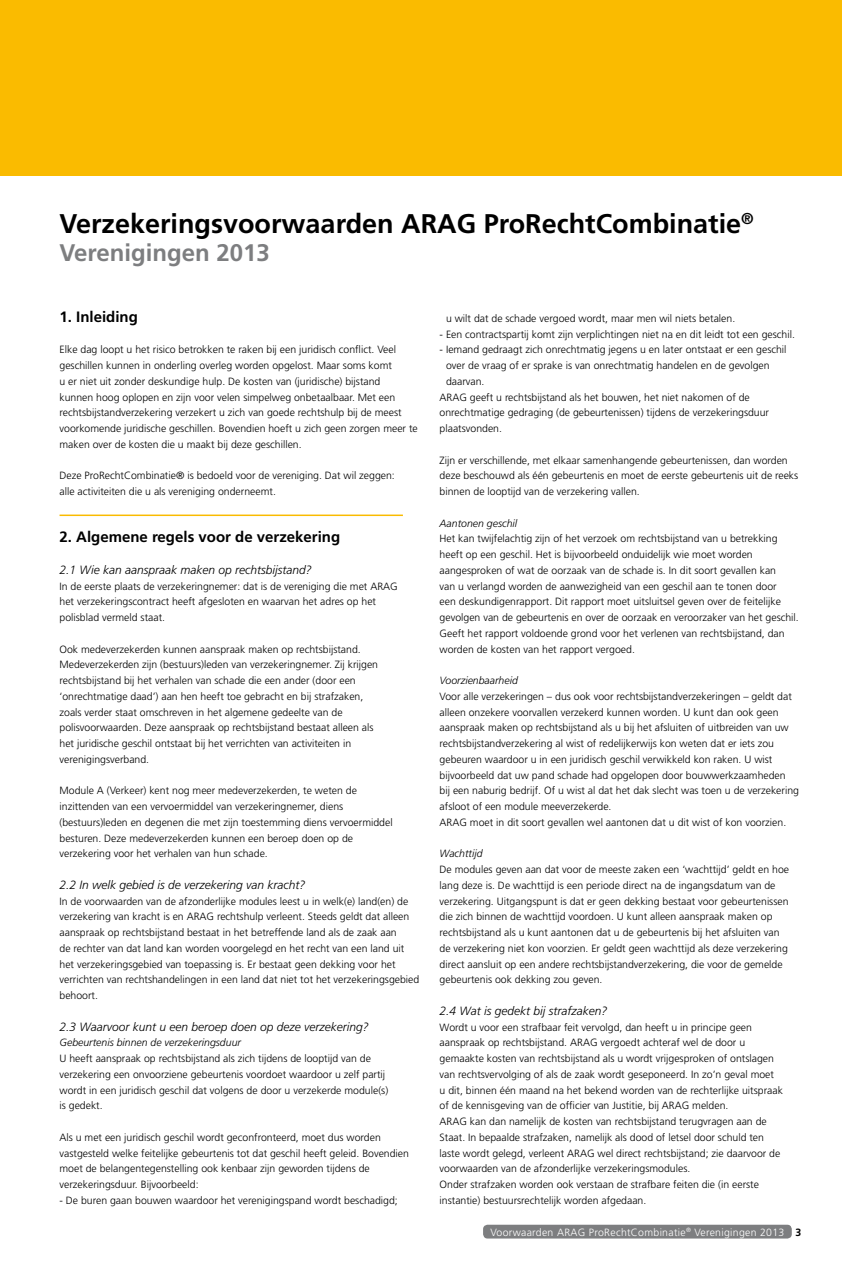
<style>
.page{position:relative;width:842px;height:1263px;background:#fff}
.page>*{position:absolute;margin:0;border:0;box-sizing:border-box;transform-origin:0 0}
.t1{font:700 27px "Frutiger";color:#000}
.t2{font:700 24px "Frutiger";color:#7d7e80}
.t3{font:700 15px "Frutiger";color:#000}
.t4{font:italic 300 12px "Frutiger";color:#000}
.t5{font:300 10.5px/15.8px "Frutiger";color:#000}
.t6{font:italic 300 10.5px "Frutiger";color:#000}
.t7{font:300 10.5px "Frutiger";letter-spacing:.03em;color:#fff}
.t8{font:700 10.5px "Frutiger";color:#000}
</style>
<div class="page">
<hr style="left:60px;top:514px;width:343px;height:2px;background:#fabb00">
<div style="left:483px;top:1225px;width:309px;height:13px;background:#7d7e80;border-radius:5px"></div>
<div style="left:0;top:0;width:842px;height:175px;background:#fabb00"></div>
<h1 class="t1" style="left:60px;top:208px;width:696px">Verzekeringsvoorwaarden ARAG ProRechtCombinatie<sup>®</sup></h1>
<h2 class="t2" style="left:60px;top:239px;width:212px">Verenigingen 2013</h2>
<h3 class="t3" style="left:60px;top:308px;width:80px">1. Inleiding</h3>
<p class="t5" style="left:60px;top:342px;width:360px">Elke dag loopt u het risico betrokken te raken bij een juridisch conflict. Veel geschillen kunnen in onderling overleg worden opgelost. Maar soms komt<br>u er niet uit zonder deskundige hulp. De kosten van (juridische) bijstand<br>kunnen hoog oplopen en zijn voor velen simpelweg onbetaalbaar. Met een rechtsbijstandverzekering verzekert u zich van goede rechtshulp bij de meest voorkomende juridische geschillen. Bovendien hoeft u zich geen zorgen meer te maken over de kosten die u maakt bij deze geschillen.</p>
<p class="t5" style="left:60px;top:468px;width:337px">Deze ProRechtCombinatie® is bedoeld voor de vereniging. Dat wil zeggen: alle activiteiten die u als vereniging onderneemt.</p>
<h3 class="t3" style="left:60px;top:528px;width:282px">2. Algemene regels voor de verzekering</h3>
<p class="t4" style="left:60px;top:563px;width:254px">2.1 Wie kan aanspraak maken op rechtsbijstand?</p>
<p class="t5" style="left:60px;top:578px;width:340px">In de eerste plaats de verzekeringnemer: dat is de vereniging die met ARAG het verzekeringscontract heeft afgesloten en waarvan het adres op het polisblad vermeld staat.</p>
<p class="t5" style="left:60px;top:641px;width:320px">Ook medeverzekerden kunnen aanspraak maken op rechtsbijstand.<br>Medeverzekerden zijn (bestuurs)leden van verzekeringnemer. Zij krijgen rechtsbijstand bij het verhalen van schade die een ander (door een ‘onrechtmatige daad’) aan hen heeft toe gebracht en bij strafzaken, zoals verder staat omschreven in het algemene gedeelte van de polisvoorwaarden. Deze aanspraak op rechtsbijstand bestaat alleen als het juridische geschil ontstaat bij het verrichten van activiteiten in verenigingsverband.</p>
<p class="t5" style="left:60px;top:783px;width:335px">Module A (Verkeer) kent nog meer medeverzekerden, te weten de inzittenden van een vervoermiddel van verzekeringnemer, diens (bestuurs)leden en degenen die met zijn toestemming diens vervoermiddel besturen. Deze medeverzekerden kunnen een beroep doen op de verzekering voor het verhalen van hun schade.</p>
<p class="t4" style="left:60px;top:878px;width:248px">2.2 In welk gebied is de verzekering van kracht?</p>
<p class="t5" style="left:60px;top:893px;width:361px">In de voorwaarden van de afzonderlijke modules leest u in welk(e) land(en) de verzekering van kracht is en ARAG rechtshulp verleent. Steeds geldt dat alleen aanspraak op rechtsbijstand bestaat in het betreffende land als de zaak aan<br>de rechter van dat land kan worden voorgelegd en het recht van een land uit het verzekeringsgebied van toepassing is. Er bestaat geen dekking voor het verrichten van rechtshandelingen in een land dat niet tot het verzekeringsgebied behoort.</p>
<p class="t4" style="left:60px;top:1019px;width:311px">2.3 Waarvoor kunt u een beroep doen op deze verzekering?</p>
<p class="t6" style="left:60px;top:1037px;width:183px">Gebeurtenis binnen de verzekeringsduur</p>
<p class="t5" style="left:60px;top:1051px;width:330px">U heeft aanspraak op rechtsbijstand als zich tijdens de looptijd van de verzekering een onvoorziene gebeurtenis voordoet waardoor u zelf partij wordt in een juridisch geschil dat volgens de door u verzekerde module(s) is gedekt.</p>
<p class="t5" style="left:60px;top:1129px;width:351px">Als u met een juridisch geschil wordt geconfronteerd, moet dus worden vastgesteld welke feitelijke gebeurtenis tot dat geschil heeft geleid. Bovendien moet de belangentegenstelling ook kenbaar zijn geworden tijdens de verzekeringsduur. Bijvoorbeeld:</p>
<p class="t5" style="left:60px;top:1192px;width:340px">- De buren gaan bouwen waardoor het verenigingspand wordt beschadigd;</p>
<p class="t5" style="left:446px;top:310px;width:291px">u wilt dat de schade vergoed wordt, maar men wil niets betalen.</p>
<p class="t5" style="left:440px;top:326px;width:357px">- Een contractspartij komt zijn verplichtingen niet na en dit leidt tot een geschil.</p>
<p class="t5" style="left:440px;top:342px;width:348px">- Iemand gedraagt zich onrechtmatig jegens u en later ontstaat er een geschil</p>
<p class="t5" style="left:446px;top:358px;width:325px">over de vraag of er sprake is van onrechtmatig handelen en de gevolgen</p>
<p class="t5" style="left:446px;top:373px;width:40px">daarvan.</p>
<p class="t5" style="left:440px;top:389px;width:312px">ARAG geeft u rechtsbijstand als het bouwen, het niet nakomen of de</p>
<p class="t5" style="left:440px;top:405px;width:331px">onrechtmatige gedraging (de gebeurtenissen) tijdens de verzekeringsduur</p>
<p class="t5" style="left:440px;top:421px;width:64px">plaatsvonden.</p>
<p class="t5" style="left:440px;top:452px;width:360px">Zijn er verschillende, met elkaar samenhangende gebeurtenissen, dan worden deze beschouwd als één gebeurtenis en moet de eerste gebeurtenis uit de reeks binnen de looptijd van de verzekering vallen.</p>
<p class="t6" style="left:440px;top:517px;width:79px">Aantonen geschil</p>
<p class="t5" style="left:440px;top:531px;width:361px">Het kan twijfelachtig zijn of het verzoek om rechtsbijstand van u betrekking heeft op een geschil. Het is bijvoorbeeld onduidelijk wie moet worden aangesproken of wat de oorzaak van de schade is. In dit soort gevallen kan<br>van u verlangd worden de aanwezigheid van een geschil aan te tonen door<br>een deskundigenrapport. Dit rapport moet uitsluitsel geven over de feitelijke gevolgen van de gebeurtenis en over de oorzaak en veroorzaker van het geschil.<br>Geeft het rapport voldoende grond voor het verlenen van rechtsbijstand, dan worden de kosten van het rapport vergoed.</p>
<p class="t6" style="left:440px;top:674px;width:80px">Voorzienbaarheid</p>
<p class="t5" style="left:440px;top:688px;width:361px">Voor alle verzekeringen – dus ook voor rechtsbijstandverzekeringen – geldt dat alleen onzekere voorvallen verzekerd kunnen worden. U kunt dan ook geen aanspraak maken op rechtsbijstand als u bij het afsluiten of uitbreiden van uw rechtsbijstandverzekering al wist of redelijkerwijs kon weten dat er iets zou gebeuren waardoor u in een juridisch geschil verwikkeld kon raken. U wist bijvoorbeeld dat uw pand schade had opgelopen door bouwwerkzaamheden<br>bij een naburig bedrijf. Of u wist al dat het dak slecht was toen u de verzekering afsloot of een module meeverzekerde.<br>ARAG moet in dit soort gevallen wel aantonen dat u dit wist of kon voorzien.</p>
<p class="t6" style="left:440px;top:848px;width:44px">Wachttijd</p>
<p class="t5" style="left:440px;top:862px;width:351px">De modules geven aan dat voor de meeste zaken een ‘wachttijd’ geldt en hoe lang deze is. De wachttijd is een periode direct na de ingangsdatum van de verzekering. Uitgangspunt is dat er geen dekking bestaat voor gebeurtenissen die zich binnen de wachttijd voordoen. U kunt alleen aanspraak maken op rechtsbijstand als u kunt aantonen dat u de gebeurtenis bij het afsluiten van de verzekering niet kon voorzien. Er geldt geen wachttijd als deze verzekering direct aansluit op een andere rechtsbijstandverzekering, die voor de gemelde gebeurtenis ook dekking zou geven.</p>
<p class="t4" style="left:440px;top:1004px;width:169px">2.4 Wat is gedekt bij strafzaken?</p>
<p class="t5" style="left:440px;top:1019px;width:345px">Wordt u voor een strafbaar feit vervolgd, dan heeft u in principe geen aanspraak op rechtsbijstand. ARAG vergoedt achteraf wel de door u gemaakte kosten van rechtsbijstand als u wordt vrijgesproken of ontslagen van rechtsvervolging of als de zaak wordt geseponeerd. In zo’n geval moet<br>u dit, binnen één maand na het bekend worden van de rechterlijke uitspraak of de kennisgeving van de officier van Justitie, bij ARAG melden.<br>ARAG kan dan namelijk de kosten van rechtsbijstand terugvragen aan de Staat. In bepaalde strafzaken, namelijk als dood of letsel door schuld ten laste wordt gelegd, verleent ARAG wel direct rechtsbijstand; zie daarvoor de voorwaarden van de afzonderlijke verzekeringsmodules.<br>Onder strafzaken worden ook verstaan de strafbare feiten die (in eerste instantie) bestuursrechtelijk worden afgedaan.</p>
<p class="t7" style="left:490px;top:1226px;width:295px">Voorwaarden ARAG ProRechtCombinatie<sup>®</sup> Verenigingen 2013</p>
<p class="t8" style="left:795px;top:1226px;width:7px">3</p>
</div>
